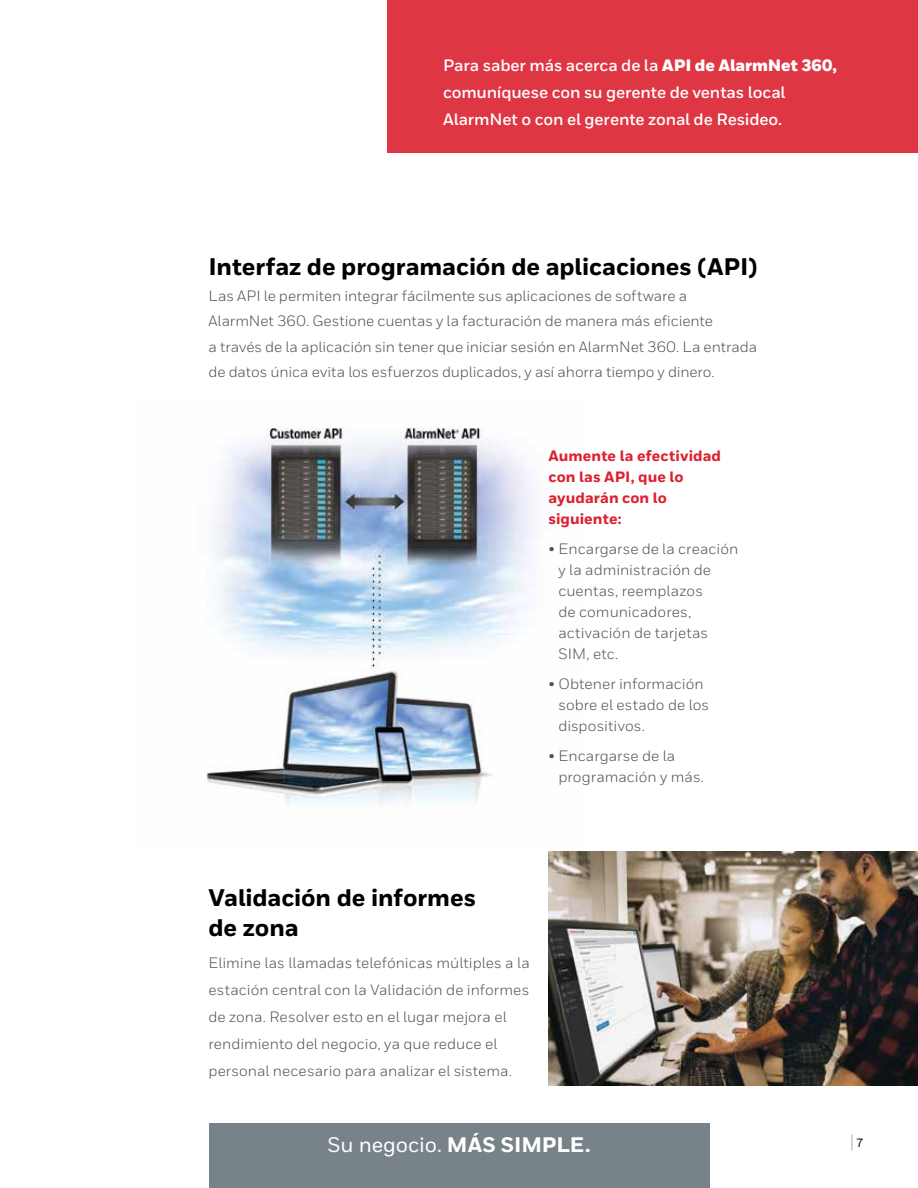
<style>
.page{position:relative;width:918px;height:1188px;background:#fff}
.page>*{position:absolute;margin:0;border:0;box-sizing:border-box;transform-origin:0 0}
.t1{font:800 24px/30px "Honeywell Sans";letter-spacing:-.005em;color:#000}
.t2{font:500 21px "Honeywell Sans";letter-spacing:-.01em;color:#fff}
.t3{font:300 18.75px "Honeywell Cond";color:#414042;scale:.8 1}
.t4{font:700 16.5px/27px "Honeywell Sans";letter-spacing:-.01em;color:#fff}
.t5{font:15px/21px "Honeywell Sans";color:#48535b}
.t6{font:800 15px/21px "Honeywell Sans";letter-spacing:.005em;color:#dc202e}
.s1{font-weight:900}
.s2{font-weight:800}
.s3{font-family:"Honeywell Sans";font-weight:500;font-size:12px;color:#000}
</style>
<div class="page">
<img style="left:206px;top:427px;width:329px;height:378px">
<div style="left:387px;top:0;width:531px;height:153px;background:#df3643"></div>
<img style="left:549px;top:851px;width:369px;height:234px">
<div style="left:209px;top:1123px;width:501px;height:65px;background:#788389"></div>
<p class="t4" style="left:443px;top:52px;width:395px">Para saber más acerca de la <span class="s1">API de AlarmNet 360, </span>comuníquese con su gerente de ventas local<br>AlarmNet o con el gerente zonal de Resideo.</p>
<h1 class="t1" style="left:208px;top:253px;width:550px">Interfaz de programación de aplicaciones (API)</h1>
<p class="t5" style="left:208px;top:283px;width:550px;line-height:25.5px">Las API le permiten integrar fácilmente sus aplicaciones de software a<br>AlarmNet 360. Gestione cuentas y la facturación de manera más eficiente<br>a través de la aplicación sin tener que iniciar sesión en AlarmNet 360. La entrada de datos única evita los esfuerzos duplicados, y así ahorra tiempo y dinero.</p>
<p class="t6" style="left:549px;top:446px;width:174px">Aumente la efectividad con las API, que lo ayudarán con lo siguiente:</p>
<p class="t5" style="left:558px;top:539px;width:181px;text-indent:-10px">• Encargarse de la creación y la administración de cuentas, reemplazos<br>de comunicadores, activación de tarjetas<br>SIM, etc.</p>
<p class="t5" style="left:558px;top:674px;width:152px;text-indent:-10px">• Obtener información sobre el estado de los dispositivos.</p>
<p class="t5" style="left:558px;top:746px;width:147px;text-indent:-10px">• Encargarse de la programación y más.</p>
<h1 class="t1" style="left:208px;top:884px;width:269px">Validación de informes de zona</h1>
<p class="t5" style="left:208px;top:949px;width:323px;line-height:27px">Elimine las llamadas telefónicas múltiples a la estación central con la Validación de informes de zona. Resolver esto en el lugar mejora el rendimiento del negocio, ya que reduce el personal necesario para analizar el sistema.</p>
<h2 class="t2" style="left:328px;top:1132px;width:264px">Su negocio. <span class="s2">MÁS SIMPLE.</span></h2>
<p class="t3" style="left:850px;top:1131px;width:18px">| <span class="s3">7</span></p>
</div>
